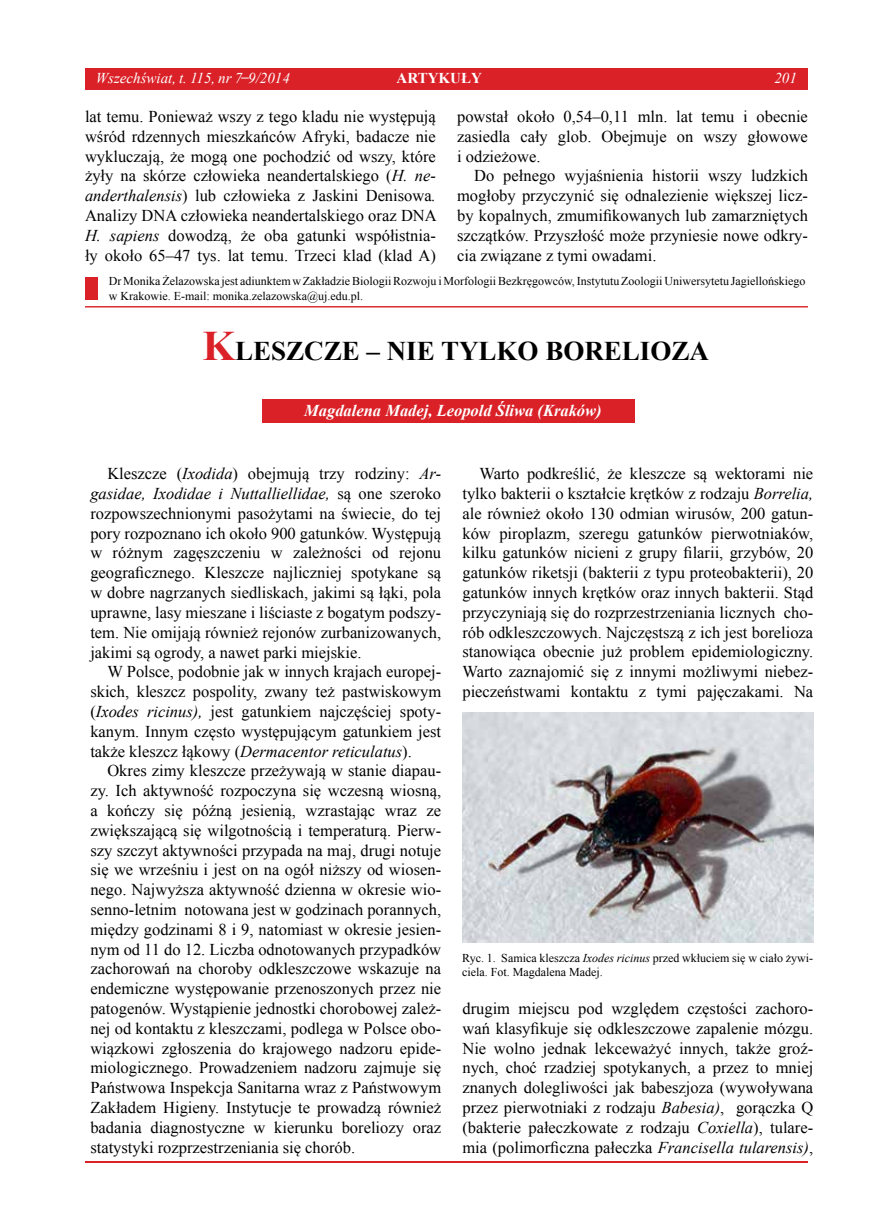
<style>
.page{position:relative;width:893px;height:1225px;background:#fff}
.page>*{position:absolute;margin:0;border:0;box-sizing:border-box;transform-origin:0 0}
.t1{font:700 27px "Times New Roman";color:#000}
.t2{font:16.5px/19.8px "Times New Roman";color:#000;text-align:justify}
.t3{font:italic 700 16.5px "Times New Roman";color:#fff}
.t4{font:italic 15px "Times New Roman";color:#fff}
.t5{font:700 15px "Times New Roman";color:#fff}
.t6{font:12px/14.4px "Times New Roman";color:#000}
.s1{font-style:normal}
.s2{font-style:italic}
.s3{font-size:42px;color:#da2128}
</style>
<div class="page">
<hr style="left:85px;top:1161px;width:723px;height:1px;background:#da2128">
<div style="left:85px;top:277px;width:13px;height:22px;background:#da2128"></div>
<hr style="left:85px;top:306px;width:723px;height:1px;background:#da2128">
<div style="left:262px;top:400px;width:372px;height:23px;background:#da2128"></div>
<img style="left:462px;top:712px;width:351px;height:230px">
<div style="left:85px;top:68px;width:723px;height:21px;background:#da2128"></div>
<p class="t4" style="left:96px;top:68px;width:196px">Wszechświat, t. 115, nr 7 <span class="s1">̶</span>9/2014</p>
<p class="t5" style="left:397px;top:68px;width:87px">ARTYKUŁY</p>
<p class="t4" style="left:774px;top:68px;width:24px">201</p>
<p class="t2" style="left:85px;top:106px;width:353px">lat temu. Ponieważ wszy z tego kladu nie występują wśród rdzennych mieszkańców Afryki, badacze nie wykluczają, że mogą one pochodzić od wszy, które żyły na skórze człowieka neandertalskiego (<span class="s2">H. ne&shy;anderthalensis</span>) lub człowieka z Jaskini Denisowa<span class="s2">.<br></span>Analizy DNA człowieka neandertalskiego oraz DNA <span class="s2">H. sapiens</span> dowodzą, że oba gatunki współistnia&shy;ły około 65–47 tys. lat temu. Trzeci klad (klad A)</p>
<p class="t2" style="left:457px;top:106px;width:352px">powstał około 0,54–0,11 mln. lat temu i obecnie zasiedla cały glob. Obejmuje on wszy głowowe i odzieżowe.</p>
<p class="t2" style="left:457px;top:166px;width:352px;text-indent:17px">Do pełnego wyjaśnienia historii wszy ludzkich mogłoby przyczynić się odnalezienie większej licz&shy;by kopalnych, zmumifikowanych lub zamarzniętych szczątków. Przyszłość może przyniesie nowe odkry&shy;cia związane z tymi owadami.</p>
<p class="t6" style="left:109px;top:274px;width:698px">Dr Monika Żelazowska jest adiunktem w Zakładzie Biologii Rozwoju i Morfologii Bezkręgowców, Instytutu Zoologii Uniwersytetu Jagiellońskiego w Krakowie. E-mail: monika.zelazowska@uj.edu.pl.</p>
<h1 class="t1" style="left:203px;top:332px;width:508px"><span class="s3">K</span>LESZCZE – NIE TYLKO BORELIOZA</h1>
<p class="t3" style="left:304px;top:399px;width:299px">Magdalena Madej, Leopold Śliwa (Kraków)</p>
<p class="t2" style="left:90px;top:463px;width:352px;text-indent:17px">Kleszcze (<span class="s2">Ixodida</span>) obejmują trzy rodziny: <span class="s2">Ar&shy;gasidae, Ixodidae i Nuttalliellidae,</span> są one szeroko rozpowszechnionymi pasożytami na świecie, do tej pory rozpoznano ich około 900 gatunków. Występują w różnym zagęszczeniu w zależności od rejonu geograficznego. Kleszcze najliczniej spotykane są w dobre nagrzanych siedliskach, jakimi są łąki, pola uprawne, lasy mieszane i liściaste z bogatym podszy&shy;tem. Nie omijają również rejonów zurbanizowanych, jakimi są ogrody, a nawet parki miejskie.</p>
<p class="t2" style="left:90px;top:661px;width:352px;text-indent:17px">W Polsce, podobnie jak w innych krajach europej&shy;skich, kleszcz pospolity, zwany też pastwiskowym (<span class="s2">Ixodes ricinus),</span> jest gatunkiem najczęściej spoty&shy;kanym. Innym często występującym gatunkiem jest także kleszcz łąkowy (<span class="s2">Dermacentor reticulatus</span>).</p>
<p class="t2" style="left:90px;top:760px;width:352px;text-indent:17px">Okres zimy kleszcze przeżywają w stanie diapau&shy;zy. Ich aktywność rozpoczyna się wczesną wiosną, a kończy się późną jesienią, wzrastając wraz ze zwiększającą się wilgotnością i temperaturą. Pierw&shy;szy szczyt aktywności przypada na maj, drugi notuje się we wrześniu i jest on na ogół niższy od wiosen&shy;nego. Najwyższa aktywność dzienna w okresie wio&shy;senno-letnim notowana jest w godzinach porannych, między godzinami 8 i 9, natomiast w okresie jesien&shy;nym od 11 do 12. Liczba odnotowanych przypadków zachorowań na choroby odkleszczowe wskazuje na endemiczne występowanie przenoszonych przez nie patogenów. Wystąpienie jednostki chorobowej zależ&shy;nej od kontaktu z kleszczami, podlega w Polsce obo&shy;wiązkowi zgłoszenia do krajowego nadzoru epide&shy;miologicznego. Prowadzeniem nadzoru zajmuje się Państwowa Inspekcja Sanitarna wraz z Państwowym Zakładem Higieny. Instytucje te prowadzą również badania diagnostyczne w kierunku boreliozy oraz statystyki rozprzestrzeniania się chorób.</p>
<p class="t2" style="left:462px;top:463px;width:352px;text-indent:17px">Warto podkreślić, że kleszcze są wektorami nie tylko bakterii o kształcie krętków z rodzaju <span class="s2">Borrelia, </span>ale również około 130 odmian wirusów, 200 gatun&shy;ków piroplazm, szeregu gatunków pierwotniaków, kilku gatunków nicieni z grupy filarii, grzybów, 20 gatunków riketsji (bakterii z typu proteobakterii), 20 gatunków innych krętków oraz innych bakterii. Stąd przyczyniają się do rozprzestrzeniania licznych cho&shy;rób odkleszczowych. Najczęstszą z ich jest borelioza stanowiąca obecnie już problem epidemiologiczny.<br>Warto zaznajomić się z innymi możliwymi niebez&shy;pieczeństwami kontaktu z tymi pajęczakami. Na</p>
<p class="t6" style="left:462px;top:950px;width:352px">Ryc. 1. Samica kleszcza <span class="s2">Ixodes ricinus</span> przed wkłuciem się w ciało żywi&shy;ciela. Fot. Magdalena Madej.</p>
<p class="t2" style="left:462px;top:998px;width:352px">drugim miejscu pod względem częstości zachoro&shy;wań klasyfikuje się odkleszczowe zapalenie mózgu.<br>Nie wolno jednak lekceważyć innych, także groź&shy;nych, choć rzadziej spotykanych, a przez to mniej znanych dolegliwości jak babeszjoza (wywoływana przez pierwotniaki z rodzaju <span class="s2">Babesia)</span>, gorączka Q (bakterie pałeczkowate z rodzaju <span class="s2">Coxiella</span>), tulare&shy;mia (polimorficzna pałeczka <span class="s2">Francisella tularensis)</span>,</p>
</div>
